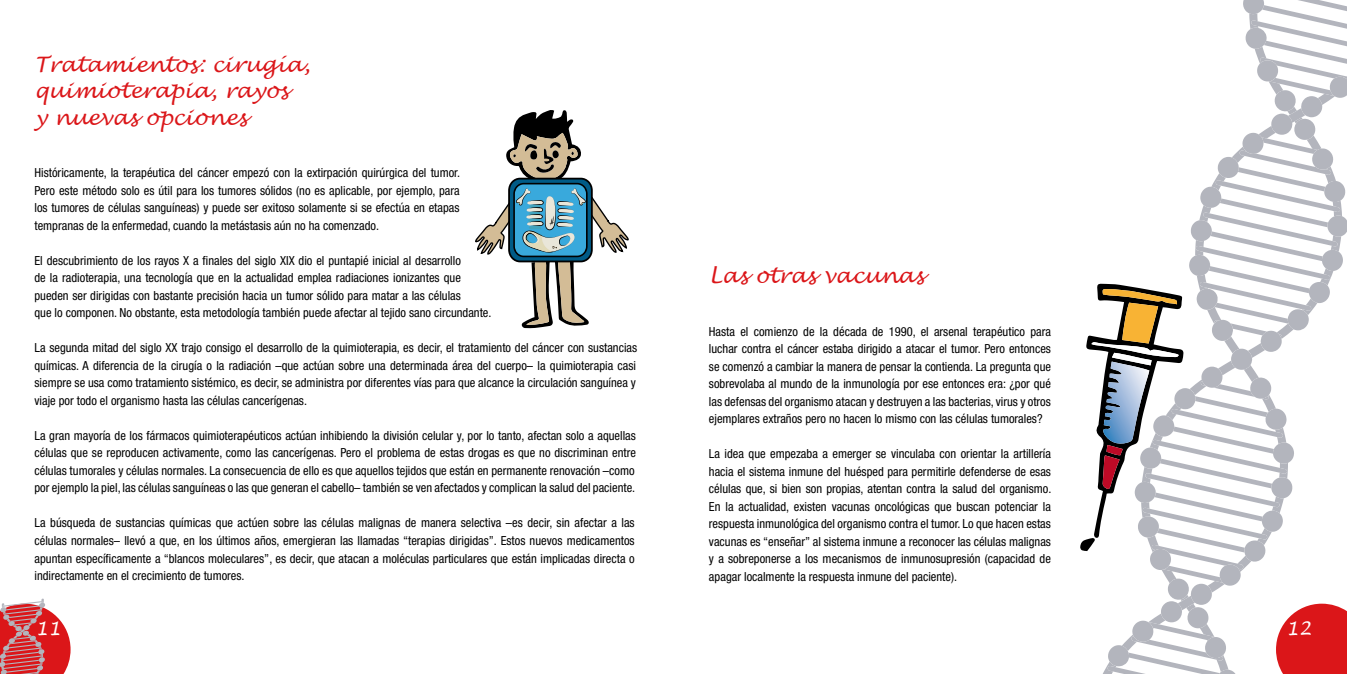
<style>
.page{position:relative;width:1347px;height:674px;background:#fff}
.page>*{position:absolute;margin:0;border:0;box-sizing:border-box;transform-origin:0 0}
.t1{font:italic 21.25px/26.2px "Lucida Handwriting";color:#db1619}
.t2{font:italic 18.75px "Lucida Handwriting";color:#fffffb}
.t3{font:italic 18.75px "Lucida Handwriting";color:#fff}
.t4{font:condensed 12.5px/17.5px "Helvetica Neue LT Std";color:#000;text-align:justify}
</style>
<div class="page">
<svg style="left:0;top:598px;width:71px;height:76px"></svg>
<svg style="left:475px;top:110px;width:154px;height:218px"></svg>
<svg style="left:1080px;top:0;width:266px;height:673px"></svg>
<h1 class="t1" style="left:34px;top:52px;width:277px">Tratamientos: cirugía, quimioterapia, rayos<br>y nuevas opciones</h1>
<p class="t4" style="left:34px;top:164px;width:427px">Históricamente, la terapéutica del cáncer empezó con la extirpación quirúrgica del tumor.<br>Pero este método solo es útil para los tumores sólidos (no es aplicable, por ejemplo, para los tumores de células sanguíneas) y puede ser exitoso solamente si se efectúa en etapas tempranas de la enfermedad, cuando la metástasis aún no ha comenzado.</p>
<p class="t4" style="left:34px;top:251px;width:458px;text-align:left">El descubrimiento de los rayos X a finales del siglo XIX dio el puntapié inicial al desarrollo<br>de la radioterapia, una tecnología que en la actualidad emplea radiaciones ionizantes que pueden ser dirigidas con bastante precisión hacia un tumor sólido para matar a las células<br>que lo componen. No obstante, esta metodología también puede afectar al tejido sano circundante.</p>
<p class="t4" style="left:34px;top:339px;width:604px">La segunda mitad del siglo XX trajo consigo el desarrollo de la quimioterapia, es decir, el tratamiento del cáncer con sustancias químicas. A diferencia de la cirugía o la radiación –que actúan sobre una determinada área del cuerpo– la quimioterapia casi siempre se usa como tratamiento sistémico, es decir, se administra por diferentes vías para que alcance la circulación sanguínea y viaje por todo el organismo hasta las células cancerígenas.</p>
<p class="t4" style="left:34px;top:426px;width:603px">La gran mayoría de los fármacos quimioterapéuticos actúan inhibiendo la división celular y, por lo tanto, afectan solo a aquellas células que se reproducen activamente, como las cancerígenas. Pero el problema de estas drogas es que no discriminan entre células tumorales y células normales. La consecuencia de ello es que aquellos tejidos que están en permanente renovación –como por ejemplo la piel, las células sanguíneas o las que generan el cabello– también se ven afectados y complican la salud del paciente.</p>
<p class="t4" style="left:34px;top:514px;width:602px">La búsqueda de sustancias químicas que actúen sobre las células malignas de manera selectiva –es decir, sin afectar a las células normales– llevó a que, en los últimos años, emergieran las llamadas “terapias dirigidas”. Estos nuevos medicamentos apuntan específicamente a “blancos moleculares”, es decir, que atacan a moléculas particulares que están implicadas directa o indirectamente en el crecimiento de tumores.</p>
<h2 class="t2" style="left:35px;top:616px;width:27px">11</h2>
<h1 class="t1" style="left:709px;top:263px;width:216px">Las otras vacunas</h1>
<p class="t4" style="left:709px;top:322px;width:343px">Hasta el comienzo de la década de 1990, el arsenal terapéutico para luchar contra el cáncer estaba dirigido a atacar el tumor. Pero entonces se comenzó a cambiar la manera de pensar la contienda. La pregunta que sobrevolaba al mundo de la inmunología por ese entonces era: ¿por qué las defensas del organismo atacan y destruyen a las bacterias, virus y otros ejemplares extraños pero no hacen lo mismo con las células tumorales?</p>
<p class="t4" style="left:709px;top:444px;width:344px">La idea que empezaba a emerger se vinculaba con orientar la artillería hacia el sistema inmune del huésped para permitirle defenderse de esas células que, si bien son propias, atentan contra la salud del organismo.<br>En la actualidad, existen vacunas oncológicas que buscan potenciar la respuesta inmunológica del organismo contra el tumor. Lo que hacen estas vacunas es “enseñar” al sistema inmune a reconocer las células malignas y a sobreponerse a los mecanismos de inmunosupresión (capacidad de apagar localmente la respuesta inmune del paciente).</p>
<h2 class="t3" style="left:1286px;top:616px;width:27px">12</h2>
</div>
